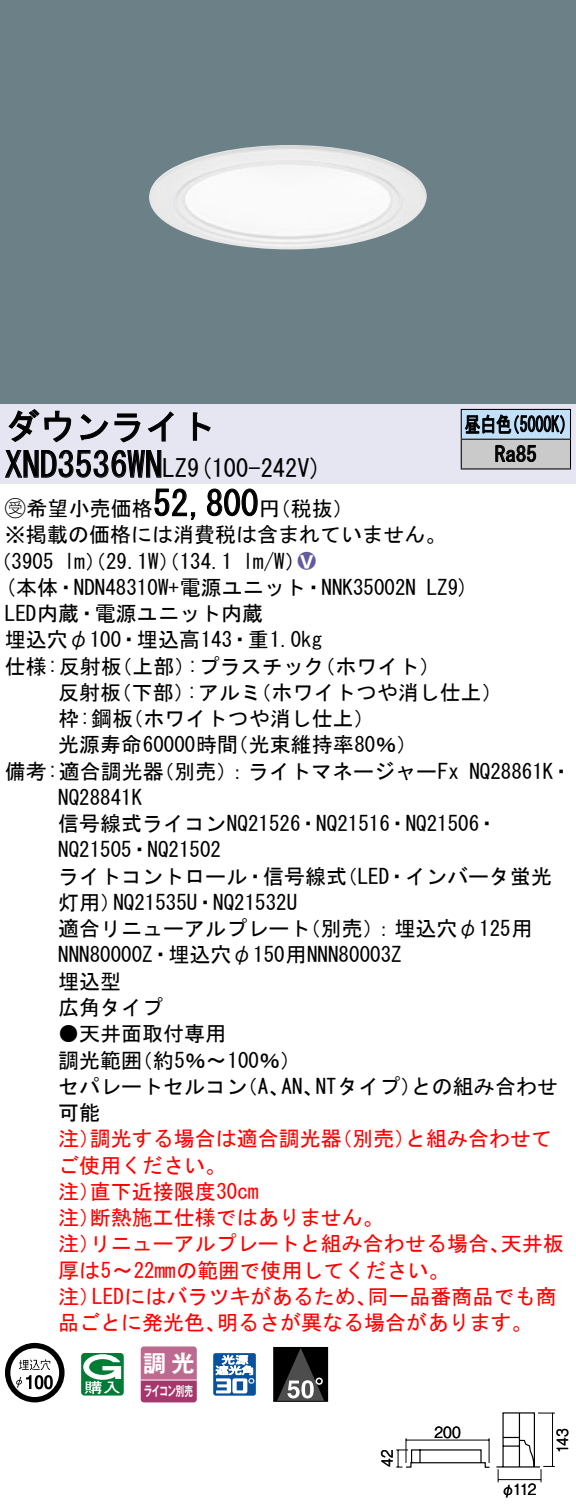
<style>
.page{position:relative;width:576px;height:1508px;background:#fff}
.page>*{position:absolute;margin:0;border:0;box-sizing:border-box;transform-origin:0 0}
.t1{font:35px "MS Gothic";color:#000}
.t2{font:24.5px "MS Gothic";color:#000}
.t3{font:23.1px "Gothic MB101 Pro De Bold 90 pv RKSJ H";color:#fff}
.t4{font:21px/26.2px "MS Gothic";color:#000}
.t5{font:21px/26.2px "MS Gothic";color:#f00}
.t6{font:21px/29.8px "MS Gothic";color:#000;scale:.75 1}
.t7{font:21px "Ford Classification 1";color:#635aa0}
.t8{font:15.4px "Gothic BBB Pro Medium 90 pv RKSJ H";letter-spacing:-.035em;color:#000;scale:.9 1}
.t9{font:13.3px "Gothic MB101 Pro De Bold 90 pv RKSJ H";letter-spacing:-.05em;color:#fff;scale:.65 1}
.s1{font-size:24.5px}
.s2{font-family:"Ford Classification 1"}
.s3{color:#fff}
</style>
<div class="page">
<div style="left:0;top:0;width:575px;height:404px;background:#6c8087"></div>
<img style="left:149px;top:145px;width:278px;height:104px">
<div style="left:0;top:404px;width:575px;height:79px;background:#e6e5f2"></div>
<svg style="left:8px;top:409px;width:64px;height:34px"></svg>
<svg style="left:80px;top:413px;width:60px;height:30px"></svg>
<svg style="left:147px;top:411px;width:26px;height:31px"></svg>
<svg style="left:192px;top:412px;width:19px;height:29px"></svg>
<svg style="left:5px;top:450px;width:157px;height:28px"></svg>
<svg style="left:154px;top:488px;width:42px;height:32px"></svg>
<svg style="left:207px;top:488px;width:51px;height:29px"></svg>
<svg style="left:5px;top:1343px;width:59px;height:59px"></svg>
<svg style="left:44px;top:1375px;width:9px;height:14px"></svg>
<svg style="left:81px;top:1353px;width:43px;height:42px"></svg>
<svg style="left:140px;top:1346px;width:56px;height:56px;background:#b55984"></svg>
<hr style="left:141px;top:1379px;width:55px;height:2px;background:#fff">
<svg style="left:213px;top:1353px;width:43px;height:42px"></svg>
<div style="left:273px;top:1347px;width:54px;height:54px;background:#000"></div>
<svg style="left:277px;top:1349px;width:47px;height:51px"></svg>
<div style="left:273px;top:1347px;width:55px;height:55px;border:1px solid #000"></div>
<div style="left:461px;top:409px;width:109px;height:30px;background:#c1e1fa"></div>
<div style="left:461px;top:439px;width:109px;height:30px;background:#cacaca"></div>
<hr style="left:460px;top:409px;width:110px;height:1px;background:#000">
<hr style="left:569px;top:410px;width:2px;height:29px;background:#000">
<hr style="left:460px;top:439px;width:110px;height:1px;background:#000">
<hr style="left:569px;top:440px;width:2px;height:28px;background:#000">
<hr style="left:460px;top:468px;width:110px;height:2px;background:#000">
<svg style="left:460px;top:410px;width:104px;height:58px"></svg>
<svg style="left:396px;top:1412px;width:158px;height:70px"></svg>
<h1 class="t1" style="left:5px;top:409px;width:212px">ダウンライト</h1>
<p class="t2" style="left:187px;top:456px;width:136px">(9 100-242 (V</p>
<h1 class="t1" style="left:5px;top:447px;width:184px">XND3536WN<span class="s1">LZ</span></h1>
<h1 class="t1" style="left:153px;top:486px;width:106px">52,800</h1>
<p class="t4" style="left:5px;top:495px;width:442px"><span class="s2">B</span>希望小売価格<br>※掲載の価格には消費税は含まれていません。</p>
<p class="t7" style="left:298px;top:550px;width:19px">2<span class="s3">8</span></p>
<p class="t4" style="left:259px;top:495px;width:96px">（円税抜(</p>
<p class="t4" style="left:243px;top:548px;width:64px">l m (W/</p>
<p class="t4" style="left:-9px;top:548px;width:65px">（3905</p>
<p class="t4" style="left:64px;top:548px;width:169px">lm）（29.1 ）（W 134.1</p>
<p class="t6" style="left:494px;top:409px;width:57px;text-indent:-30px">昼白色<br>Ra85</p>
<p class="t6" style="left:504px;top:409px;width:96px">（5000 (K</p>
<p class="t4" style="left:5px;top:574px;width:412px">(本体・NDN48310 +W 電源ユニット・NNK35002N</p>
<p class="t4" style="left:5px;top:600px;width:259px">LED内蔵・電源ユニット内蔵</p>
<p class="t4" style="left:5px;top:627px;width:318px">埋込穴φ100・埋込高143・重1.0kg</p>
<p class="t4" style="left:314px;top:653px;width:127px">（ホワイト(</p>
<p class="t4" style="left:426px;top:574px;width:44px">LZ (9</p>
<p class="t4" style="left:187px;top:653px;width:139px">:プラスチック</p>
<p class="t4" style="left:5px;top:653px;width:118px">仕様:反射板</p>
<p class="t4" style="left:111px;top:653px;width:85px">（上部）</p>
<p class="t4" style="left:58px;top:679px;width:64px">反射板</p>
<p class="t4" style="left:111px;top:679px;width:85px">（下部）</p>
<p class="t4" style="left:187px;top:679px;width:76px">:アルミ</p>
<p class="t4" style="left:250px;top:679px;width:253px">（ホワイトつや消し仕上(</p>
<p class="t4" style="left:58px;top:705px;width:76px">枠:鋼板</p>
<p class="t4" style="left:122px;top:705px;width:253px">（ホワイトつや消し仕上(</p>
<p class="t4" style="left:58px;top:732px;width:181px">光源寿命60000時間</p>
<p class="t4" style="left:227px;top:732px;width:191px">（光束維持率80％(</p>
<p class="t4" style="left:153px;top:758px;width:307px">（別売：）ライトマネージャーFx</p>
<p class="t4" style="left:5px;top:758px;width:160px">備考:適合調光器</p>
<p class="t4" style="left:58px;top:784px;width:85px">NQ28841K</p>
<p class="t4" style="left:58px;top:810px;width:441px">信号線式ライコンNQ21526・NQ21516・NQ21506・</p>
<p class="t4" style="left:58px;top:837px;width:164px">NQ21505・NQ21502</p>
<p class="t4" style="left:336px;top:863px;width:217px">（LED・インバータ蛍光</p>
<p class="t4" style="left:469px;top:758px;width:104px">NQ28861 ・K</p>
<p class="t4" style="left:58px;top:863px;width:290px;text-align:center">ライトコントロール・信号線式<br>NQ21535 ・U NQ21532U</p>
<p class="t4" style="left:58px;top:889px;width:64px">灯用）</p>
<p class="t4" style="left:58px;top:915px;width:345px">適合リニューアルプレート<br>NNN80000 ・Z 埋込穴φ150用NNN80003Z埋込型<br>広角タイプ</p>
<p class="t4" style="left:132px;top:1020px;width:171px;text-indent:-73px">●天井面取付専用<br>（約5％〜100％(</p>
<p class="t4" style="left:300px;top:915px;width:234px">（別売：）埋込穴φ125用</p>
<p class="t4" style="left:58px;top:1047px;width:85px">調光範囲</p>
<p class="t4" style="left:315px;top:1073px;width:107px">NTタイプ）</p>
<p class="t4" style="left:411px;top:1073px;width:148px">との組み合わせ</p>
<p class="t4" style="left:58px;top:1073px;width:190px">セパレートセルコン可能</p>
<p class="t4" style="left:237px;top:1073px;width:54px">（、A</p>
<p class="t4" style="left:281px;top:1073px;width:43px">AN、</p>
<p class="t5" style="left:90px;top:1125px;width:253px">調光する場合は適合調光器</p>
<p class="t5" style="left:331px;top:1125px;width:85px">（別売）</p>
<p class="t5" style="left:405px;top:1125px;width:148px">と組み合わせて</p>
<p class="t5" style="left:58px;top:1125px;width:43px">注）</p>
<p class="t5" style="left:58px;top:1152px;width:169px">ご使用ください。</p>
<p class="t5" style="left:90px;top:1178px;width:170px">直下近接限度30cm</p>
<p class="t5" style="left:90px;top:1178px;width:295px;text-indent:-32px">注）<br>断熱施工仕様ではありません。</p>
<p class="t5" style="left:58px;top:1204px;width:43px">注）</p>
<p class="t5" style="left:90px;top:1230px;width:421px">リニューアルプレートと組み合わせる場合、</p>
<p class="t5" style="left:500px;top:1230px;width:64px">天井板</p>
<p class="t5" style="left:58px;top:1230px;width:43px">注）</p>
<p class="t5" style="left:58px;top:1257px;width:393px">厚は〜5 22mmの範囲で使用してください。</p>
<p class="t5" style="left:367px;top:1283px;width:190px">同一品番商品でも商</p>
<p class="t5" style="left:92px;top:1283px;width:286px">LEDにはバラツキがあるため、</p>
<p class="t5" style="left:58px;top:1283px;width:43px">注）</p>
<p class="t5" style="left:58px;top:1309px;width:169px">品ごとに発光色、</p>
<p class="t5" style="left:217px;top:1309px;width:317px">明るさが異なる場合があります。</p>
<p class="t3" style="left:143px;top:1344px;width:53px">調光</p>
<p class="t9" style="left:144px;top:1380px;width:77px">ライコン別売</p>
<p class="t8" style="left:374px;top:1467px;width:21px;rotate:-90deg">42</p>
<p class="t8" style="left:434px;top:1420px;width:31px">200</p>
<p class="t8" style="left:501px;top:1477px;width:41px">φ112</p>
<p class="t8" style="left:550px;top:1453px;width:28px;rotate:-90deg">143</p>
</div>
